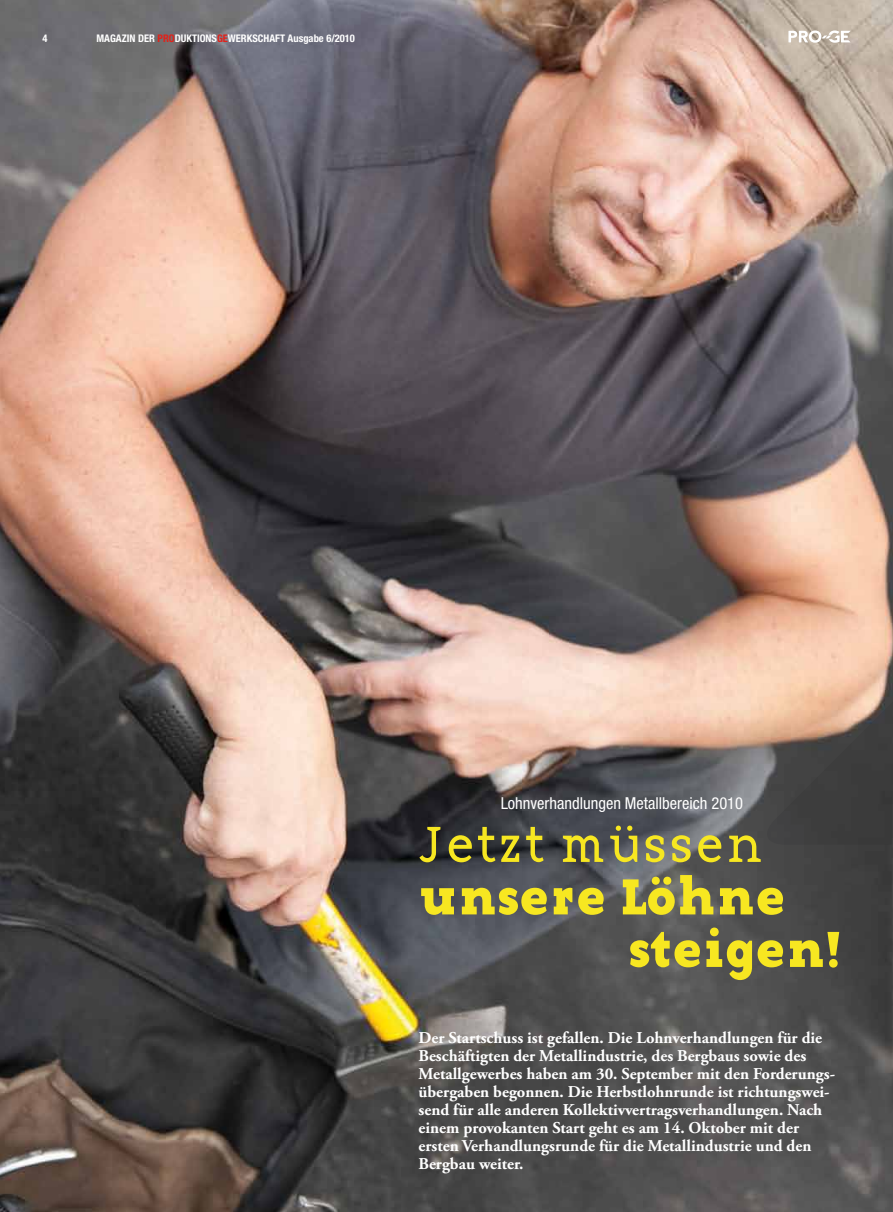
<style>
.page{position:relative;width:893px;height:1212px;background:#fff}
.page>*{position:absolute;margin:0;border:0;box-sizing:border-box;transform-origin:0 0}
.t1{font:52.5px/52.5px "Base Twelve Serif B";color:#f7e721}
.t2{font:52.5px "Base Twelve Serif";color:#f7e721}
.t3{font:700 16.5px/18px "Adobe Garamond Pro";color:#fff}
.t4{font:condensed 16.5px "Helvetica Neue LT Std";color:#fff}
.t5{font:700 condensed 10.5px "Helvetica Neue LT Std";color:#fff}
.s1{color:#e32119}
</style>
<div class="page">
<img style="left:0;top:0;width:893px;height:1212px">
<svg style="left:788px;top:30px;width:62px;height:13px"></svg>
<svg style="left:766px;top:623px;width:127px;height:222px"></svg>
<p class="t5" style="left:43px;top:32px;width:7px">4</p>
<p class="t5" style="left:97px;top:32px;width:260px">MAGAZIN DER <span class="s1">PRO</span>DUKTIONS<span class="s1">GE</span>WERKSCHAFT Ausgabe 6/2010</p>
<p class="t4" style="left:501px;top:794px;width:244px">Lohnverhandlungen Metallbereich 2010</p>
<h1 class="t2" style="left:418px;top:811px;width:347px">Jetzt müssen</h1>
<h1 class="t1" style="left:628px;top:868px;width:216px;text-indent:-210px">unsere Löhne steigen!</h1>
<p class="t3" style="left:418px;top:1029px;width:418px">Der Startschuss ist gefallen. Die Lohnverhandlungen für die Beschäftigten der Metallindustrie, des Bergbaus sowie des Metallgewerbes haben am 30. September mit den Forderungs&shy;übergaben begonnen. Die Herbstlohnrunde ist richtungswei&shy;send für alle anderen Kollektivvertragsverhandlungen. Nach einem provokanten Start geht es am 14. Oktober mit der ersten Verhandlungsrunde für die Metallindustrie und den Bergbau weiter.</p>
</div>
